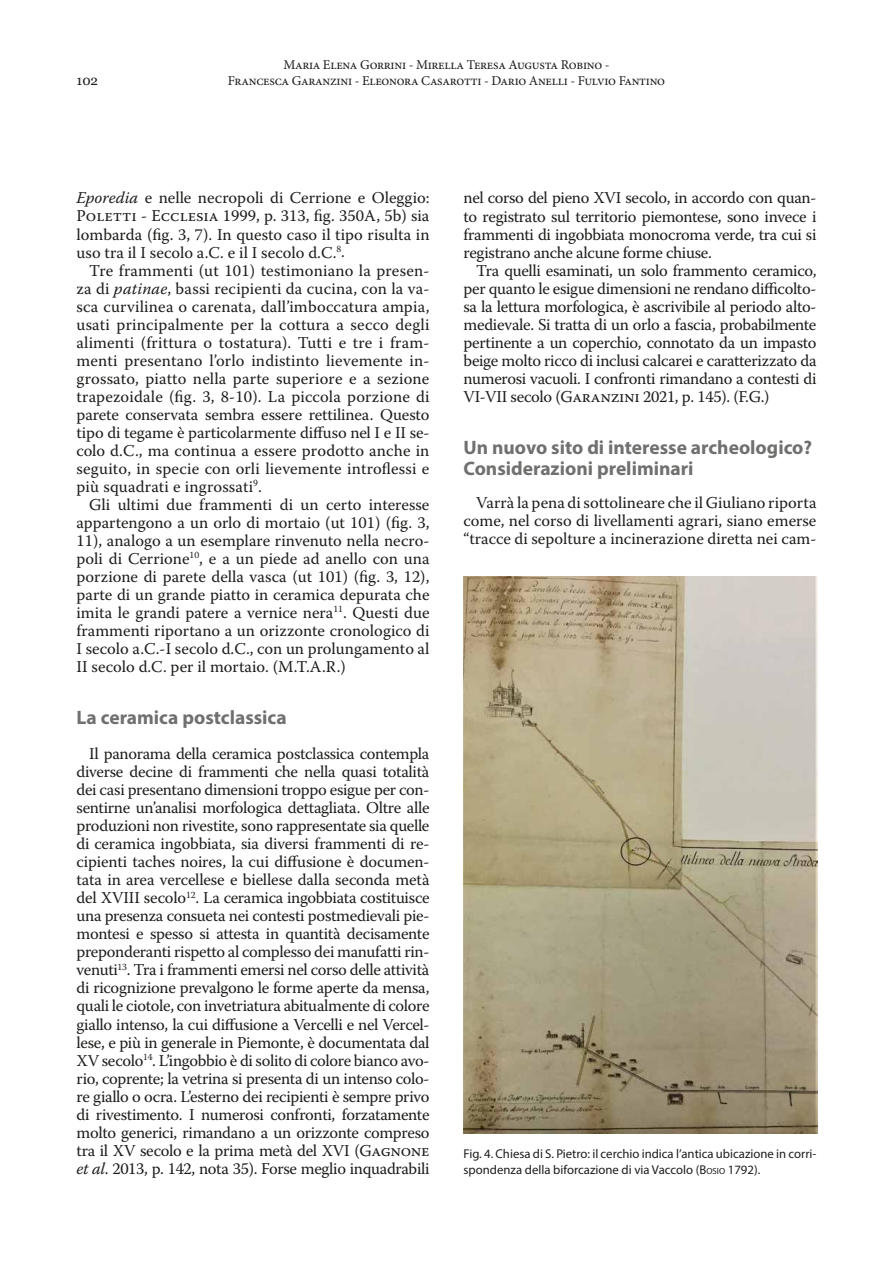
<style>
.page{position:relative;width:893px;height:1263px;background:#fff}
.page>*{position:absolute;margin:0;border:0;box-sizing:border-box;transform-origin:0 0}
.t1{font:700 19.5px/21px "Myriad Pro";color:#70706f}
.t2{font:16.5px/18px "Warnock Pro";letter-spacing:-.01em;color:#1d1d1b;text-align:justify}
.t3{font:13.5px/16.2px "Minion Pro";letter-spacing:-.02em;color:#1d1d1b;text-align:center}
.t4{font:13.5px "Georgia";color:#1d1d1b}
.t5{font:12.75px/15.3px "Myriad Pro";color:#1d1d1b}
.s1{font-style:italic}
.s2{font-style:inherit}
.s3{font-size:8.85px}
</style>
<div class="page">
<img style="left:463px;top:576px;width:354px;height:557px">
<p class="t4" style="left:77px;top:72px;width:23px">102</p>
<p class="t3" style="left:228px;top:56px;width:439px">Maria Elena Gorrini - Mirella Teresa Augusta Robino -<br>Francesca Garanzini - Eleonora Casarotti - Dario Anelli - Fulvio Fantino</p>
<p class="t2" style="left:77px;top:189px;width:354px"><span class="s1">Eporedia</span> e nelle necropoli di Cerrione e Oleggio:<br>Poletti - Ecclesia 1999, p. 313, fig. 350A, 5b) sia lombarda (fig. 3, 7). In questo caso il tipo risulta in uso tra il I secolo a.C. e il I secolo d.C.<sup>8</sup>.</p>
<p class="t2" style="left:77px;top:261px;width:354px;text-indent:13px">Tre frammenti (ut 101) testimoniano la presen&shy;za di <span class="s1">patinae</span>, bassi recipienti da cucina, con la va&shy;sca curvilinea o carenata, dall’imboccatura ampia, usati principalmente per la cottura a secco degli alimenti (frittura o tostatura). Tutti e tre i fram&shy;menti presentano l’orlo indistinto lievemente in&shy;grossato, piatto nella parte superiore e a sezione trapezoidale (fig. 3, 8-10). La piccola porzione di parete conservata sembra essere rettilinea. Questo tipo di tegame è particolarmente diffuso nel I e II se&shy;colo d.C., ma continua a essere prodotto anche in seguito, in specie con orli lievemente introflessi e più squadrati e ingrossati<sup>9</sup>.</p>
<p class="t2" style="left:77px;top:495px;width:354px;text-indent:13px">Gli ultimi due frammenti di un certo interesse appartengono a un orlo di mortaio (ut 101) (fig. 3, 11), analogo a un esemplare rinvenuto nella necro&shy;poli di Cerrione<sup>10</sup>, e a un piede ad anello con una porzione di parete della vasca (ut 101) (fig. 3, 12), parte di un grande piatto in ceramica depurata che imita le grandi patere a vernice nera<sup>11</sup>. Questi due frammenti riportano a un orizzonte cronologico di I secolo a.C.-I secolo d.C., con un prolungamento al II secolo d.C. per il mortaio. (M.T.A.R.)</p>
<p class="t1" style="left:77px;top:707px;width:212px">La ceramica postclassica</p>
<p class="t2" style="left:77px;top:745px;width:354px;text-indent:13px">Il panorama della ceramica postclassica contempla diverse decine di frammenti che nella quasi totalità dei casi presentano dimensioni troppo esigue per con&shy;sentirne un’analisi morfologica dettagliata. Oltre alle produzioni non rivestite, sono rappresentate sia quelle di ceramica ingobbiata, sia diversi frammenti di re&shy;cipienti taches noires, la cui diffusione è documen&shy;tata in area vercellese e biellese dalla seconda metà del XVIII secolo<sup>12</sup>. La ceramica ingobbiata costituisce una presenza consueta nei contesti postmedievali pie&shy;montesi e spesso si attesta in quantità decisamente preponderanti rispetto al complesso dei manufatti rin&shy;venuti<sup>13</sup>. Tra i frammenti emersi nel corso delle attività di ricognizione prevalgono le forme aperte da mensa, quali le ciotole, con invetriatura abitualmente di colore giallo intenso, la cui diffusione a Vercelli e nel Vercel&shy;lese, e più in generale in Piemonte, è documentata dal XV secolo<sup>14</sup>. L’ingobbio è di solito di colore bianco avo&shy;rio, coprente; la vetrina si presenta di un intenso colo&shy;re giallo o ocra. L’esterno dei recipienti è sempre privo di rivestimento. I numerosi confronti, forzatamente molto generici, rimandano a un orizzonte compreso tra il XV secolo e la prima metà del XVI (Gagnone <span class="s1">et al</span>. 2013, p. 142, nota 35). Forse meglio inquadrabili</p>
<p class="t2" style="left:463px;top:189px;width:354px">nel corso del pieno XVI secolo, in accordo con quan&shy;to registrato sul territorio piemontese, sono invece i frammenti di ingobbiata monocroma verde, tra cui si registrano anche alcune forme chiuse.</p>
<p class="t2" style="left:463px;top:261px;width:354px;text-indent:13px">Tra quelli esaminati, un solo frammento ceramico, per quanto le esigue dimensioni ne rendano difficolto&shy;sa la lettura morfologica, è ascrivibile al periodo alto&shy;medievale. Si tratta di un orlo a fascia, probabilmente pertinente a un coperchio, connotato da un impasto beige molto ricco di inclusi calcarei e caratterizzato da numerosi vacuoli. I confronti rimandano a contesti di VI-VII secolo (Garanzini 2021, p. 145). (F.G.)</p>
<p class="t1" style="left:463px;top:437px;width:350px">Un nuovo sito di interesse archeologico?<br>Considerazioni preliminari</p>
<p class="t2" style="left:463px;top:494px;width:354px;text-indent:13px">Varrà la pena di sottolineare che il Giuliano riporta come, nel corso di livellamenti agrari, siano emerse “tracce di sepolture a incinerazione diretta nei cam-</p>
<p class="t5" style="left:463px;top:1146px;width:354px">Fig. 4. Chiesa di S. Pietro: il cerchio indica l’antica ubicazione in corri&shy;spondenza della biforcazione di via Vaccolo (<span class="s2">B</span><span class="s3">OSIO</span> 1792).</p>
</div>
